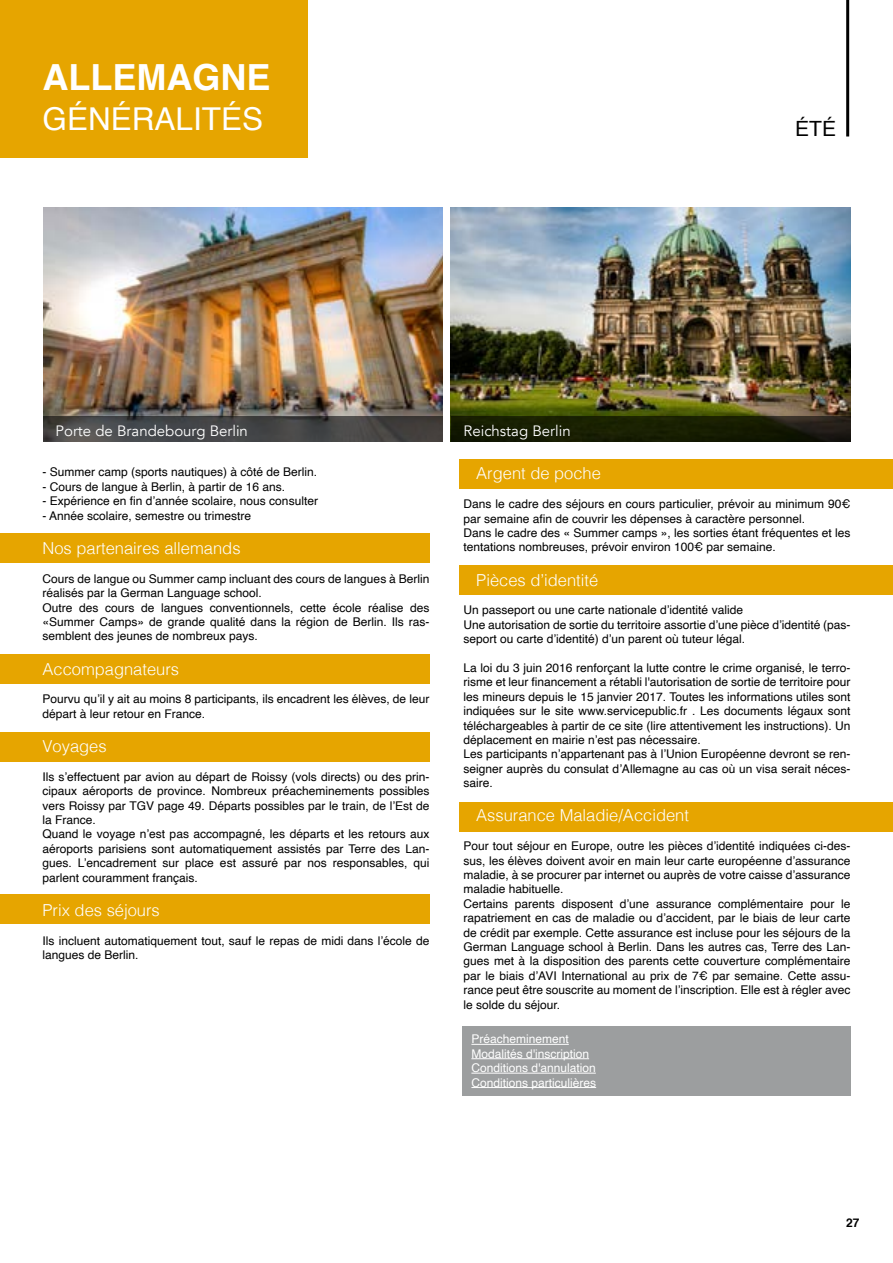
<style>
.page{position:relative;width:893px;height:1263px;background:#fff}
.page>*{position:absolute;margin:0;border:0;box-sizing:border-box;transform-origin:0 0}
.t1{font:700 36px "Helvetica";color:#fff}
.t2{font:31.5px "Helvetica";color:#fff}
.t3{font:21px "Helvetica";color:#000}
.t4{font:300 16.5px "Helvetica";color:#fff}
.t5{font:15px "Avenir";color:#fff}
.t6{font:12px/14.4px "Helvetica";color:#000}
.t7{font:12px/14.4px "Helvetica";color:#fff}
.t8{font:700 12px "Helvetica";color:#000}
</style>
<div class="page">
<div style="left:0;top:0;width:308px;height:157px;background:#e6a500"></div>
<hr style="left:846px;top:0;width:3px;height:136px;background:#000">
<div style="left:0;top:534px;width:429px;height:29px;background:#e6a500"></div>
<div style="left:459px;top:459px;width:434px;height:29px;background:#e6a500"></div>
<div style="left:459px;top:566px;width:434px;height:29px;background:#e6a500"></div>
<div style="left:459px;top:802px;width:434px;height:29px;background:#e6a500"></div>
<div style="left:0;top:655px;width:429px;height:29px;background:#e6a500"></div>
<div style="left:0;top:732px;width:429px;height:29px;background:#e6a500"></div>
<div style="left:0;top:894px;width:429px;height:29px;background:#e6a500"></div>
<div style="left:463px;top:1026px;width:388px;height:69px;background:#9c9e9f"></div>
<hr style="left:471px;top:1044px;width:98px;height:1px;background:#fff">
<hr style="left:471px;top:1058px;width:118px;height:1px;background:#fff">
<hr style="left:471px;top:1073px;width:125px;height:1px;background:#fff">
<hr style="left:471px;top:1087px;width:125px;height:1px;background:#fff">
<img style="left:43px;top:208px;width:400px;height:234px">
<img style="left:451px;top:208px;width:399px;height:208px">
<svg style="left:43px;top:416px;width:399px;height:26px;fill:#444648"></svg>
<svg style="left:451px;top:416px;width:399px;height:26px;fill:#181e02"></svg>
<h1 class="t1" style="left:43px;top:49px;width:229px">ALLEMAGNE</h1>
<h2 class="t2" style="left:43px;top:95px;width:222px">GÉNÉRALITÉS</h2>
<p class="t5" style="left:56px;top:422px;width:194px">Porte de Brandebourg Berlin</p>
<p class="t5" style="left:463px;top:422px;width:109px">Reichstag Berlin</p>
<h3 class="t3" style="left:795px;top:112px;width:42px">ÉTÉ</h3>
<p class="t6" style="left:43px;top:465px;width:276px">- Summer camp (sports nautiques) à côté de Berlin.</p>
<p class="t6" style="left:43px;top:480px;width:244px">- Cours de langue à Berlin, à partir de 16 ans.</p>
<p class="t6" style="left:43px;top:494px;width:277px">- Expérience en fin d’année scolaire, nous consulter</p>
<p class="t6" style="left:43px;top:509px;width:210px">- Année scolaire, semestre ou trimestre</p>
<h3 class="t4" style="left:43px;top:534px;width:200px">Nos partenaires allemands</h3>
<p class="t6" style="left:43px;top:572px;width:388px">Cours de langue ou Summer camp incluant des cours de langues à Berlin réalisés par la German Language school.<br>Outre des cours de langues conventionnels, cette école réalise des «Summer Camps» de grande qualité dans la région de Berlin. Ils ras&shy;semblent des jeunes de nombreux pays.</p>
<h3 class="t4" style="left:43px;top:655px;width:138px">Accompagnateurs</h3>
<p class="t6" style="left:43px;top:692px;width:388px">Pourvu qu’il y ait au moins 8 participants, ils encadrent les élèves, de leur départ à leur retour en France.</p>
<h3 class="t4" style="left:43px;top:732px;width:66px">Voyages</h3>
<p class="t6" style="left:43px;top:770px;width:388px">Ils s’effectuent par avion au départ de Roissy (vols directs) ou des prin&shy;cipaux aéroports de province. Nombreux préacheminements possibles vers Roissy par TGV page 49. Départs possibles par le train, de l’Est de la France.<br>Quand le voyage n’est pas accompagné, les départs et les retours aux aéroports parisiens sont automatiquement assistés par Terre des Lan&shy;gues. L’encadrement sur place est assuré par nos responsables, qui parlent couramment français.</p>
<h3 class="t4" style="left:43px;top:896px;width:119px">Prix des séjours</h3>
<p class="t6" style="left:43px;top:933px;width:388px">Ils incluent automatiquement tout, sauf le repas de midi dans l’école de langues de Berlin.</p>
<h3 class="t4" style="left:476px;top:459px;width:126px">Argent de poche</h3>
<p class="t6" style="left:463px;top:497px;width:388px">Dans le cadre des séjours en cours particulier, prévoir au minimum 90€ par semaine afin de couvrir les dépenses à caractère personnel.<br>Dans le cadre des « Summer camps », les sorties étant fréquentes et les tentations nombreuses, prévoir environ 100€ par semaine.</p>
<h3 class="t4" style="left:476px;top:566px;width:123px">Pièces d’identité</h3>
<p class="t6" style="left:463px;top:603px;width:388px">Un passeport ou une carte nationale d’identité valide<br>Une autorisation de sortie du territoire assortie d’une pièce d’identité (pas&shy;seport ou carte d’identité) d’un parent où tuteur légal.</p>
<p class="t6" style="left:463px;top:661px;width:388px">La loi du 3 juin 2016 renforçant la lutte contre le crime organisé, le terro&shy;risme et leur financement a rétabli l'autorisation de sortie de territoire pour les mineurs depuis le 15 janvier 2017. Toutes les informations utiles sont indiquées sur le site www.servicepublic.fr . Les documents légaux sont téléchargeables à partir de ce site (lire attentivement les instructions). Un déplacement en mairie n’est pas nécessaire.<br>Les participants n’appartenant pas à l’Union Européenne devront se ren&shy;seigner auprès du consulat d’Allemagne au cas où un visa serait néces&shy;saire.</p>
<h3 class="t4" style="left:476px;top:801px;width:214px">Assurance Maladie/Accident</h3>
<p class="t6" style="left:463px;top:839px;width:388px">Pour tout séjour en Europe, outre les pièces d’identité indiquées ci-des&shy;sus, les élèves doivent avoir en main leur carte européenne d’assurance maladie, à se procurer par internet ou auprès de votre caisse d’assurance maladie habituelle.<br>Certains parents disposent d’une assurance complémentaire pour le rapatriement en cas de maladie ou d’accident, par le biais de leur carte de crédit par exemple. Cette assurance est incluse pour les séjours de la German Language school à Berlin. Dans les autres cas, Terre des Lan&shy;gues met à la disposition des parents cette couverture complémentaire par le biais d’AVI International au prix de 7€ par semaine. Cette assu&shy;rance peut être souscrite au moment de l’inscription. Elle est à régler avec le solde du séjour.</p>
<p class="t7" style="left:471px;top:1032px;width:126px">Préacheminement<br>Modalités d'inscription<br>Conditions d'annulation<br>Conditions particulières</p>
<p class="t8" style="left:846px;top:1212px;width:15px">27</p>
</div>
